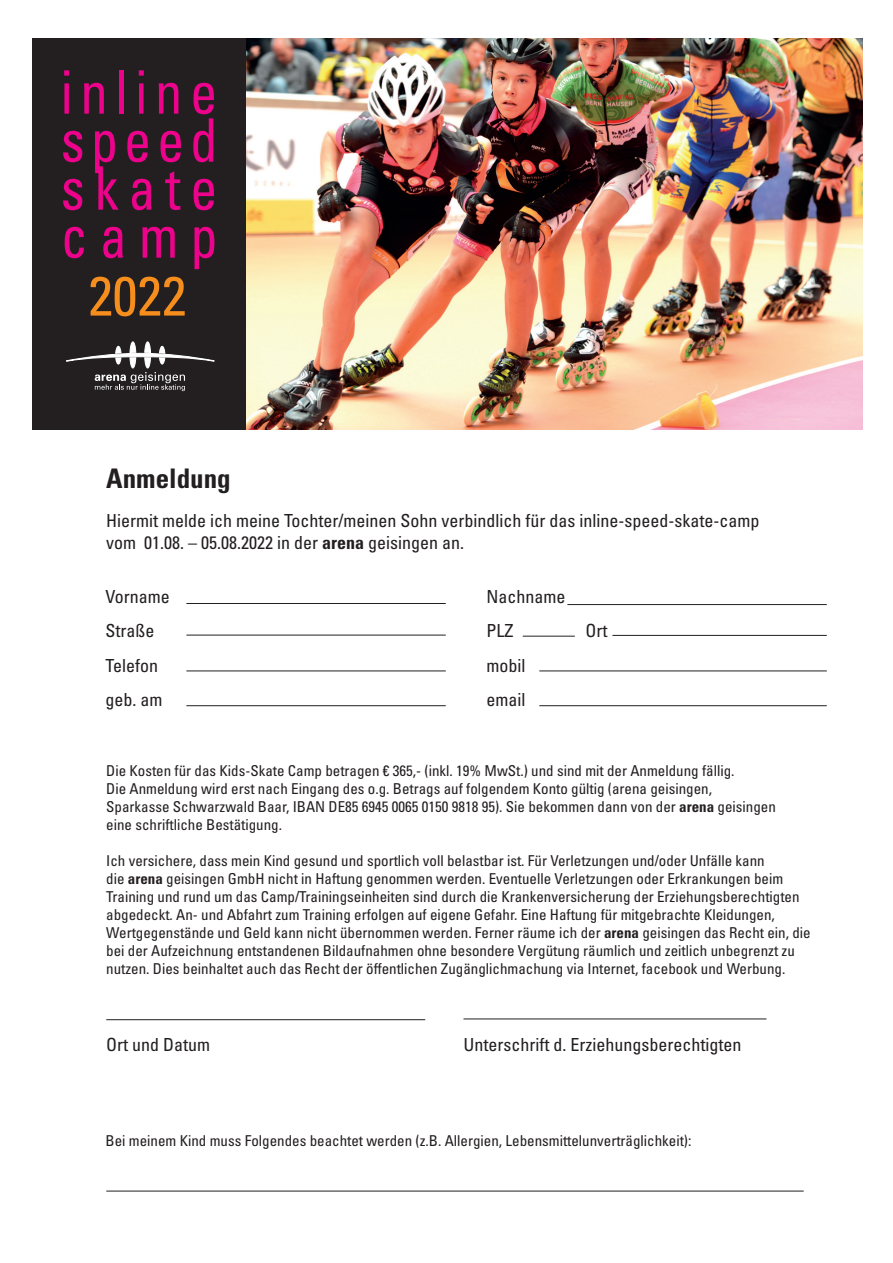
<style>
.page{position:relative;width:893px;height:1263px;background:#fff}
.page>*{position:absolute;margin:0;border:0;box-sizing:border-box;transform-origin:0 0}
.t1{font:condensed 60px/48px "Univers";letter-spacing:.14em;color:#ed028c;text-align:justify;scale:.91 1}
.t2{font:condensed 55.2px "Univers";color:#f68e1e}
.t3{font:700 condensed 27px "Univers LT Pro";color:#231f20}
.t4{font:condensed 18px/34.5px "Univers LT Pro";color:#231f20}
.t5{font:condensed 15px/18px "Univers LT Pro";color:#231f20}
.s1{font-weight:700}
</style>
<div class="page">
<div style="left:32px;top:38px;width:214px;height:391px;background:#231f20"></div>
<svg style="left:66px;top:342px;width:148px;height:49px"></svg>
<hr style="left:106px;top:1019px;width:319px;height:1px;background:#231f20">
<hr style="left:106px;top:1191px;width:698px;height:1px;background:#231f20">
<hr style="left:463px;top:1018px;width:303px;height:1px;background:#231f20">
<img style="left:246px;top:38px;width:616px;height:391px">
<hr style="left:186px;top:603px;width:260px;height:1px;background:#231f20">
<hr style="left:186px;top:635px;width:260px;height:1px;background:#231f20">
<hr style="left:186px;top:670px;width:260px;height:1px;background:#231f20">
<hr style="left:539px;top:670px;width:288px;height:1px;background:#231f20">
<hr style="left:186px;top:705px;width:260px;height:1px;background:#231f20">
<hr style="left:567px;top:604px;width:260px;height:1px;background:#231f20">
<hr style="left:612px;top:635px;width:215px;height:1px;background:#231f20">
<hr style="left:523px;top:636px;width:52px;height:1px;background:#231f20">
<hr style="left:539px;top:705px;width:288px;height:1px;background:#231f20">
<h1 class="t1" style="left:61px;top:67px;width:174px">inline speed skate camp</h1>
<h2 class="t2" style="left:88px;top:261px;width:100px">2022</h2>
<h3 class="t3" style="left:106px;top:462px;width:126px">Anmeldung</h3>
<p class="t4" style="left:106px;top:509px;width:655px;line-height:21.6px">Hiermit melde ich meine Tochter/meinen Sohn verbindlich für das inline-speed-skate-camp vom 01.08. – 05.08.2022 in der <span class="s1">arena</span> geisingen an.</p>
<p class="t4" style="left:106px;top:579px;width:66px">Vorname<br>Straße<br>Telefon geb. am</p>
<p class="t4" style="left:487px;top:579px;width:81px">Nachname<br>PLZ</p>
<p class="t4" style="left:487px;top:648px;width:40px">mobil email</p>
<p class="t4" style="left:585px;top:613px;width:23px">Ort</p>
<p class="t5" style="left:106px;top:761px;width:671px">Die Kosten für das Kids-Skate Camp betragen € 365,- (inkl. 19% MwSt.) und sind mit der Anmeldung fällig.<br>Die Anmeldung wird erst nach Eingang des o.g. Betrags auf folgendem Konto gültig (arena geisingen, Sparkasse Schwarzwald Baar, IBAN DE85 6945 0065 0150 9818 95). Sie bekommen dann von der <span class="s1">arena</span> geisingen eine schriftliche Bestätigung.</p>
<p class="t5" style="left:106px;top:851px;width:706px">Ich versichere, dass mein Kind gesund und sportlich voll belastbar ist. Für Verletzungen und/oder Unfälle kann<br>die <span class="s1">arena</span> geisingen GmbH nicht in Haftung genommen werden. Eventuelle Verletzungen oder Erkrankungen beim Training und rund um das Camp/Trainingseinheiten sind durch die Krankenversicherung der Erziehungsberechtigten abgedeckt. An- und Abfahrt zum Training erfolgen auf eigene Gefahr. Eine Haftung für mitgebrachte Kleidungen, Wertgegenstände und Geld kann nicht übernommen werden. Ferner räume ich der <span class="s1">arena</span> geisingen das Recht ein, die bei der Aufzeichnung entstandenen Bildaufnahmen ohne besondere Vergütung räumlich und zeitlich unbegrenzt zu nutzen. Dies beinhaltet auch das Recht der öffentlichen Zugänglichmachung via Internet, facebook und Werbung.</p>
<p class="t4" style="left:106px;top:1027px;width:105px">Ort und Datum</p>
<p class="t4" style="left:463px;top:1027px;width:279px">Unterschrift d. Erziehungsberechtigten</p>
<p class="t5" style="left:106px;top:1131px;width:587px">Bei meinem Kind muss Folgendes beachtet werden (z.B. Allergien, Lebensmittelunverträglichkeit):</p>
</div>
